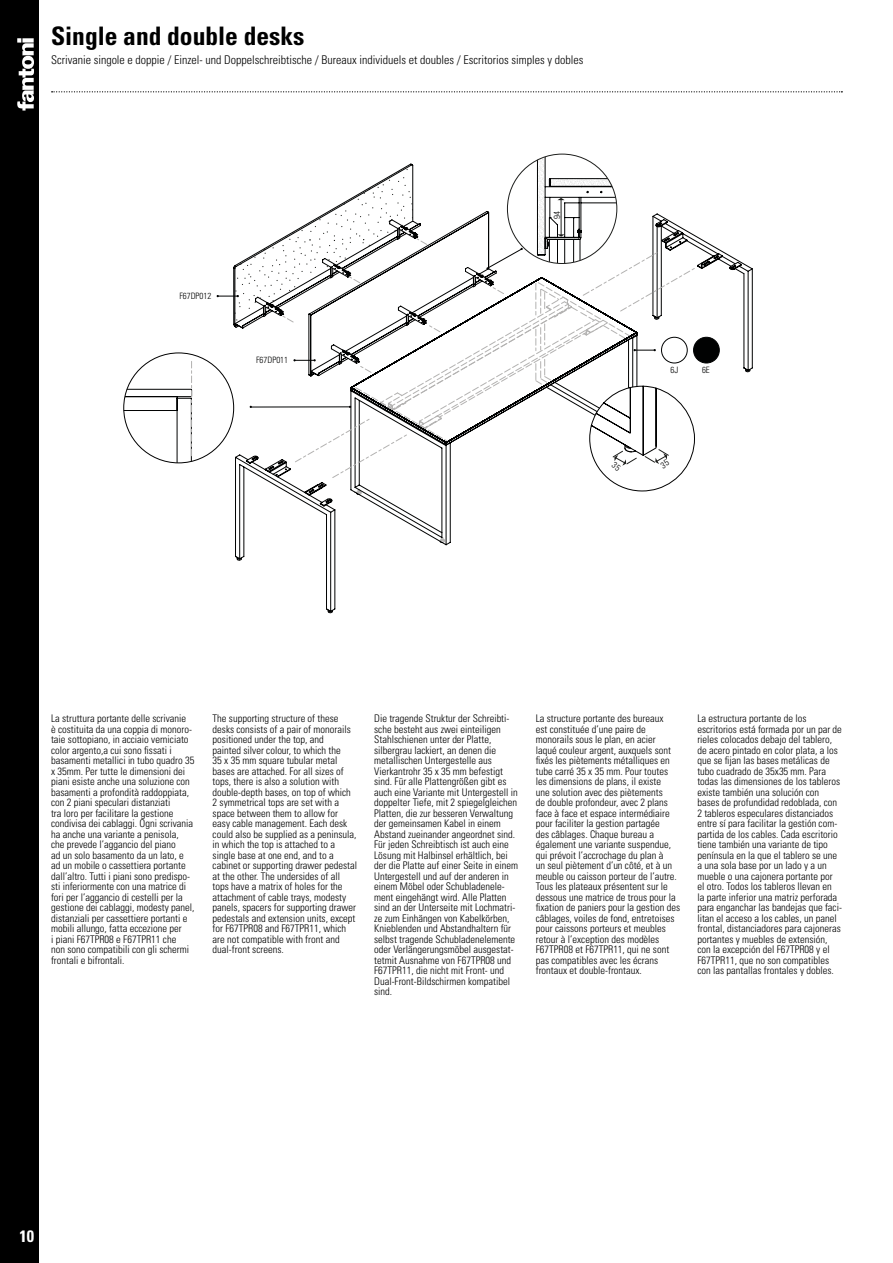
<style>
.page{position:relative;width:893px;height:1263px;background:#fff}
.page>*{position:absolute;margin:0;border:0;box-sizing:border-box;transform-origin:0 0}
.t1{font:700 condensed 25.5px "Univers LT Std";color:#000}
.t2{font:700 condensed 16.5px "Univers LT Std";color:#fff}
.t3{font:300 condensed 12px "Univers LT Std";color:#000}
.t4{font:300 condensed 10.5px/10.5px "Univers LT Std";color:#000}
.t5{font:300 condensed 8.85px "Univers LT Std";color:#010202}
</style>
<div class="page">
<div style="left:0;top:0;width:38px;height:1263px;background:#000"></div>
<svg style="left:17px;top:38px;width:17px;height:73px"></svg>
<div style="left:22px;top:38px;width:12px;height:5px;background:#fff"></div>
<svg style="left:52px;top:91px;width:790px;height:1px"></svg>
<svg style="left:235px;top:495px;width:216px;height:117px"></svg>
<svg style="left:237px;top:557px;width:5px;height:4px"></svg>
<svg style="left:328px;top:609px;width:5px;height:4px"></svg>
<svg style="left:124px;top:361px;width:68px;height:102px"></svg>
<svg style="left:217px;top:154px;width:536px;height:341px"></svg>
<h1 class="t1" style="left:51px;top:20px;width:255px">Single and double desks</h1>
<p class="t3" style="left:51px;top:53px;width:534px">Scrivanie singole e doppie / Einzel- und Doppelschreibtische / Bureaux individuels et doubles / Escritorios simples y dobles</p>
<p class="t5" style="left:179px;top:291px;width:33px">F67DP012</p>
<p class="t5" style="left:256px;top:355px;width:33px">F67DP011</p>
<p class="t5" style="left:670px;top:364px;width:9px">6J</p>
<p class="t5" style="left:702px;top:364px;width:9px">6E</p>
<p class="t4" style="left:51px;top:713px;width:145px">La struttura portante delle scrivanie<br>è costituita da una coppia di monoro&shy;taie sottopiano, in acciaio verniciato color argento,a cui sono fissati i basamenti metallici in tubo quadro 35 x 35mm. Per tutte le dimensioni dei piani esiste anche una soluzione con basamenti a profondità raddoppiata, con 2 piani speculari distanziati<br>tra loro per facilitare la gestione condivisa dei cablaggi. Ogni scrivania ha anche una variante a penisola, che prevede l’aggancio del piano<br>ad un solo basamento da un lato, e ad un mobile o cassettiera portante dall’altro. Tutti i piani sono predispo&shy;sti inferiormente con una matrice di fori per l’aggancio di cestelli per la gestione dei cablaggi, modesty panel, distanziali per cassettiere portanti e mobili allungo, fatta eccezione per<br>i piani F67TPR08 e F67TPR11 che<br>non sono compatibili con gli schermi frontali e bifrontali.</p>
<p class="t4" style="left:213px;top:713px;width:146px">The supporting structure of these desks consists of a pair of monorails positioned under the top, and<br>painted silver colour, to which the<br>35 x 35 mm square tubular metal bases are attached. For all sizes of tops, there is also a solution with double-depth bases, on top of which 2 symmetrical tops are set with a space between them to allow for easy cable management. Each desk could also be supplied as a peninsula, in which the top is attached to a single base at one end, and to a cabinet or supporting drawer pedestal at the other. The undersides of all tops have a matrix of holes for the attachment of cable trays, modesty panels, spacers for supporting drawer pedestals and extension units, except for F67TPR08 and F67TPR11, which are not compatible with front and dual-front screens.</p>
<p class="t4" style="left:374px;top:713px;width:145px">Die tragende Struktur der Schreibti&shy;sche besteht aus zwei einteiligen Stahlschienen unter der Platte, silbergrau lackiert, an denen die metallischen Untergestelle aus Vierkantrohr 35 x 35 mm befestigt sind. Für alle Plattengrößen gibt es auch eine Variante mit Untergestell in doppelter Tiefe, mit 2 spiegelgleichen Platten, die zur besseren Verwaltung der gemeinsamen Kabel in einem Abstand zueinander angeordnet sind.<br>Für jeden Schreibtisch ist auch eine Lösung mit Halbinsel erhältlich, bei der die Platte auf einer Seite in einem Untergestell und auf der anderen in einem Möbel oder Schubladenele&shy;ment eingehängt wird. Alle Platten sind an der Unterseite mit Lochmatri&shy;ze zum Einhängen von Kabelkörben, Knieblenden und Abstandhaltern für selbst tragende Schubladenelemente oder Verlängerungsmöbel ausgestat&shy;tetmit Ausnahme von F67TPR08 und F67TPR11, die nicht mit Front- und Dual-Front-Bildschirmen kompatibel sind.</p>
<p class="t4" style="left:536px;top:713px;width:146px">La structure portante des bureaux<br>est constituée d’une paire de monorails sous le plan, en acier<br>laqué couleur argent, auxquels sont fixés les piètements métalliques en tube carré 35 x 35 mm. Pour toutes les dimensions de plans, il existe<br>une solution avec des piètements<br>de double profondeur, avec 2 plans face à face et espace intermédiaire pour faciliter la gestion partagée<br>des câblages. Chaque bureau a également une variante suspendue, qui prévoit l’accrochage du plan à<br>un seul piètement d’un côté, et à un meuble ou caisson porteur de l’autre.<br>Tous les plateaux présentent sur le dessous une matrice de trous pour la fixation de paniers pour la gestion des câblages, voiles de fond, entretoises pour caissons porteurs et meubles retour à l’exception des modèles F67TPR08 et F67TPR11, qui ne sont pas compatibles avec les écrans frontaux et double-frontaux.</p>
<p class="t4" style="left:697px;top:713px;width:146px">La estructura portante de los escritorios está formada por un par de rieles colocados debajo del tablero, de acero pintado en color plata, a los que se fijan las bases metálicas de tubo cuadrado de 35x35 mm. Para todas las dimensiones de los tableros existe también una solución con bases de profundidad redoblada, con 2 tableros especulares distanciados entre sí para facilitar la gestión com&shy;partida de los cables. Cada escritorio tiene también una variante de tipo península en la que el tablero se une a una sola base por un lado y a un mueble o una cajonera portante por el otro. Todos los tableros llevan en<br>la parte inferior una matriz perforada para enganchar las bandejas que faci&shy;litan el acceso a los cables, un panel frontal, distanciadores para cajoneras portantes y muebles de extensión, con la excepción del F67TPR08 y el F67TPR11, que no son compatibles con las pantallas frontales y dobles.</p>
<h2 class="t2" style="left:19px;top:1226px;width:16px">10</h2>
</div>
